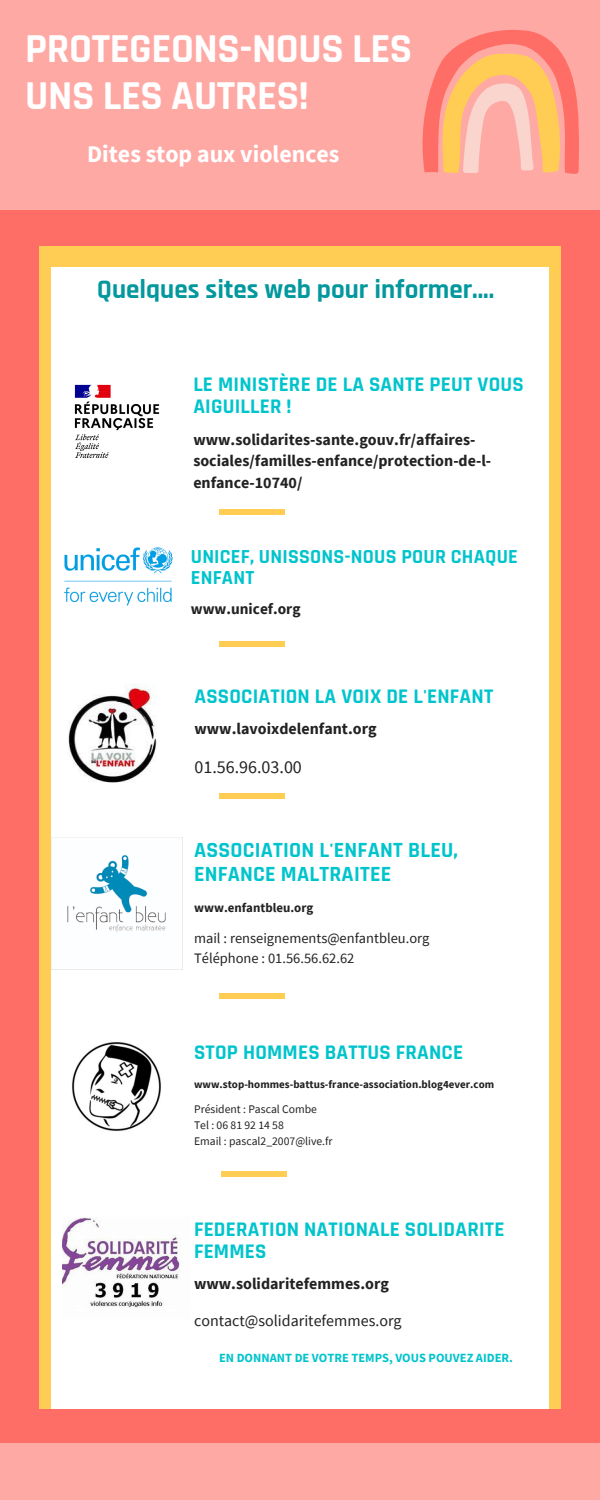
<style>
.page{position:relative;width:600px;height:1500px;background:#ff6e66}
.page>*{position:absolute;margin:0;border:0;box-sizing:border-box;transform-origin:0 0}
.t1{font:700 41.6px/47.3px "Rajdhani";letter-spacing:-.01em;color:#fff}
.t2{font:700 27px "Rajdhani";color:#03989e}
.t3{font:700 23.9px "Source Sans Pro";color:#fff}
.t4{font:700 21.9px/24px "Rajdhani";letter-spacing:.01em;color:#00c4cc}
.t5{font:700 21px/22.5px "Rajdhani";letter-spacing:.01em;color:#00c4cc}
.t6{font:700 20.1px/21.6px "Rajdhani";letter-spacing:.01em;color:#00c4cc}
.t7{font:18px "Source Sans Pro";color:#222}
.t8{font:700 16px/21.8px "Source Sans Pro";color:#222}
.t9{font:16px "Source Sans Pro";color:#222}
.t10{font:700 15.3px "Source Sans Pro";color:#222}
.t11{font:14.5px "Source Sans Pro";color:#222}
.t12{font:700 12.9px "Source Sans Pro";color:#222}
.t13{font:700 12.5px "Source Sans Pro";color:#00c4cc}
.t14{font:11.7px "Source Sans Pro";color:#222}
.t15{font:700 11px "Source Sans Pro";color:#222}
</style>
<div class="page">
<div style="left:0;top:0;width:600px;height:210px;background:#ffa9a5"></div>
<div style="left:39px;top:246px;width:522px;height:1162px;background:#ffcd54"></div>
<div style="left:51px;top:267px;width:498px;height:1141px;background:#fff"></div>
<div style="left:0;top:1443px;width:600px;height:57px;background:#ffa9a5"></div>
<div style="left:219px;top:641px;width:66px;height:6px;background:#ffcd54"></div>
<div style="left:219px;top:793px;width:66px;height:6px;background:#ffcd54"></div>
<div style="left:221px;top:1171px;width:66px;height:6px;background:#ffcd54"></div>
<div style="left:219px;top:993px;width:66px;height:6px;background:#ffcd54"></div>
<svg style="left:423px;top:30px;width:156px;height:144px"></svg>
<img style="left:74px;top:384px;width:86px;height:74px">
<img style="left:64px;top:547px;width:109px;height:59px">
<img style="left:68px;top:684px;width:89px;height:99px">
<div style="left:219px;top:509px;width:66px;height:6px;background:#ffcd54"></div>
<img style="left:51px;top:838px;width:132px;height:132px">
<img style="left:72px;top:1042px;width:89px;height:89px">
<img style="left:62px;top:1218px;width:119px;height:90px">
<p class="t1" style="left:25px;top:26px;width:389px">PROTEGEONS-NOUS LES<br>UNS LES AUTRES!</p>
<p class="t3" style="left:87px;top:138px;width:254px">Dites stop aux violences</p>
<p class="t2" style="left:97px;top:273px;width:399px">Quelques sites web pour informer....</p>
<p class="t5" style="left:193px;top:374px;width:332px">LE MINISTÈRE DE LA SANTE PEUT VOUS<br>AIGUILLER !</p>
<p class="t8" style="left:193px;top:428px;width:299px">www.solidarites-sante.gouv.fr/affaires&shy;sociales/familles-enfance/protection-de-l&shy;enfance-10740/</p>
<p class="t6" style="left:191px;top:546px;width:329px">UNICEF, UNISSONS-NOUS POUR CHAQUE<br>ENFANT</p>
<p class="t10" style="left:191px;top:599px;width:111px">www.unicef.org</p>
<p class="t5" style="left:195px;top:686px;width:300px">ASSOCIATION LA VOIX DE L'ENFANT</p>
<p class="t8" style="left:195px;top:718px;width:184px">www.lavoixdelenfant.org</p>
<p class="t7" style="left:195px;top:756px;width:109px">01.56.96.03.00</p>
<p class="t4" style="left:194px;top:838px;width:266px">ASSOCIATION L'ENFANT BLEU,<br>ENFANCE MALTRAITEE</p>
<p class="t12" style="left:194px;top:899px;width:121px">www.enfantbleu.org</p>
<p class="t11" style="left:194px;top:929px;width:237px">mail : renseignements@enfantbleu.org</p>
<p class="t11" style="left:194px;top:949px;width:162px">Téléphone : 01.56.56.62.62</p>
<p class="t5" style="left:194px;top:1042px;width:271px">STOP HOMMES BATTUS FRANCE</p>
<p class="t15" style="left:194px;top:1077px;width:302px">www.stop-hommes-battus-france-association.blog4ever.com</p>
<p class="t14" style="left:194px;top:1102px;width:125px">Président : Pascal Combe</p>
<p class="t14" style="left:194px;top:1118px;width:91px">Tel : 06 81 92 14 58</p>
<p class="t14" style="left:194px;top:1134px;width:140px">Email : pascal2_2007@live.fr</p>
<p class="t5" style="left:194px;top:1218px;width:312px">FEDERATION NATIONALE SOLIDARITE<br>FEMMES</p>
<p class="t8" style="left:194px;top:1273px;width:196px">www.solidaritefemmes.org</p>
<p class="t9" style="left:194px;top:1310px;width:209px">contact@solidaritefemmes.org</p>
<p class="t13" style="left:219px;top:1350px;width:296px">EN DONNANT DE VOTRE TEMPS, VOUS POUVEZ AIDER.</p>
</div>
